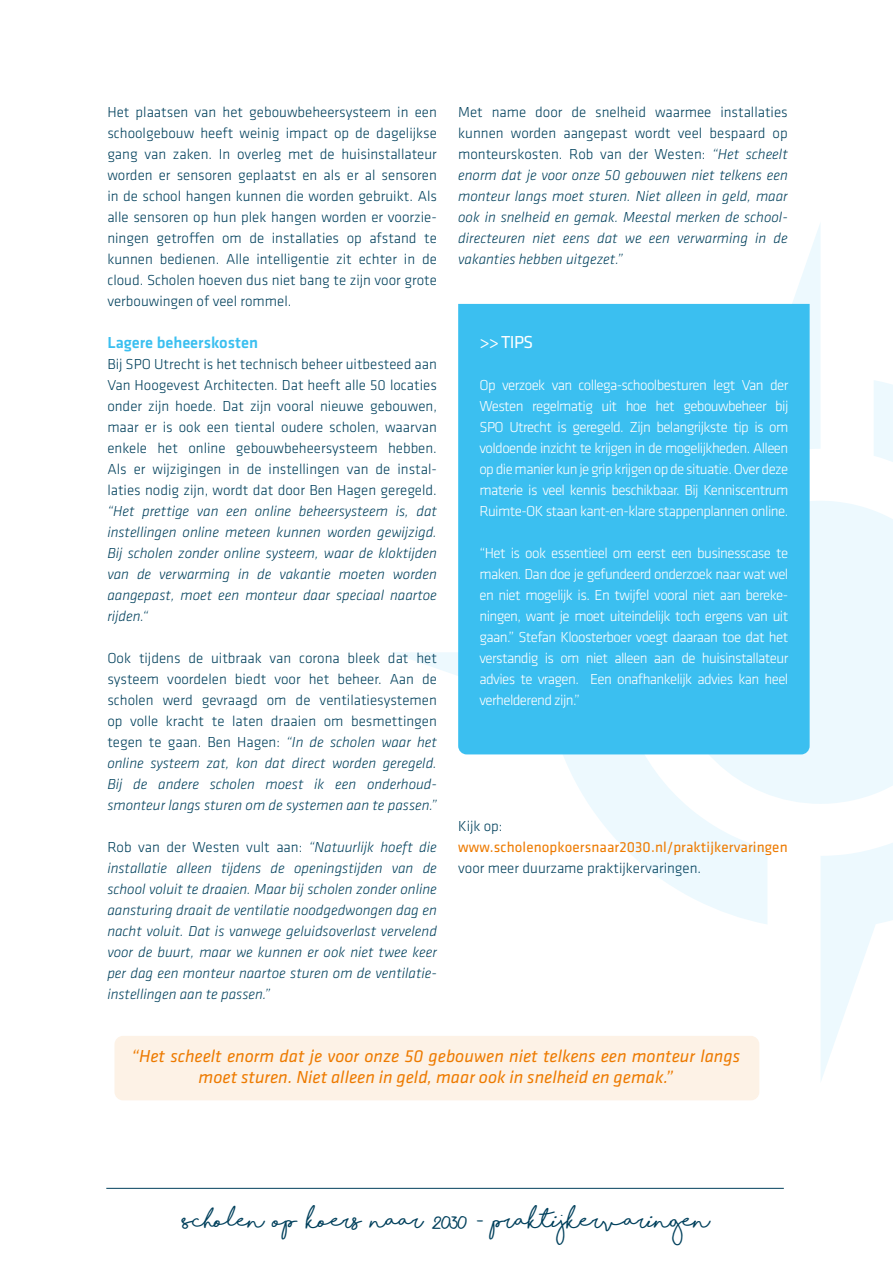
<style>
.page{position:relative;width:893px;height:1263px;background:#fff}
.page>*{position:absolute;margin:0;border:0;box-sizing:border-box;transform-origin:0 0}
.t1{font:700 19.5px "Shorelines Script";color:#00405c}
.accenten{font:italic 18px/21px "Klavika";color:#ed7a00;text-align:center}
.main{font:18px "Klavika";color:#fff}
.main-2{font:500 16.5px "Klavika";color:#3bbff0}
.main-3{font:300 15px/21px "Klavika";color:#00405c;text-align:justify}
.main-4{font:italic 300 15px/21px "Klavika";color:#00405c;text-align:justify}
.main-5{font:300 15px/21px "Klavika";letter-spacing:-.04em;color:#fff;text-align:justify}
.main-6{font:15px/21px "Klavika";letter-spacing:.01em;color:#ed7a00}
.s1{font-style:italic}
.s2{font-style:normal}
.s3{font-weight:300;color:#00405c}
</style>
<div class="page">
<svg style="left:548px;top:223px;width:273px;height:226px"></svg>
<svg style="left:391px;top:652px;width:376px;height:272px"></svg>
<svg style="left:821px;top:843px;width:72px;height:237px"></svg>
<div style="left:874px;top:380px;width:19px;height:82px;background:#edf9fe"></div>
<svg style="left:669px;top:501px;width:224px;height:303px;background:#eff9fe"></svg>
<hr style="left:106px;top:1188px;width:678px;height:1px;background:#00405c">
<div style="left:458px;top:304px;width:352px;height:450px;background:#3bbff0"></div>
<div style="left:114px;top:1036px;width:645px;height:64px;background:#fdf2e6;border-radius:9px"></div>
<p class="main-3" style="left:107px;top:101px;width:331px">Het plaatsen van het gebouwbeheersysteem in een schoolgebouw heeft weinig impact op de dagelijkse gang van zaken. In overleg met de huisinstallateur worden er sensoren geplaatst en als er al sensoren in de school hangen kunnen die worden gebruikt. Als alle sensoren op hun plek hangen worden er voorzie&shy;ningen getroffen om de installaties op afstand te kunnen bedienen. Alle intelligentie zit echter in de cloud. Scholen hoeven dus niet bang te zijn voor grote verbouwingen of veel rommel.</p>
<p class="main-2" style="left:107px;top:331px;width:152px">Lagere beheerskosten</p>
<p class="main-3" style="left:107px;top:353px;width:331px">Bij SPO Utrecht is het technisch beheer uitbesteed aan Van Hoogevest Architecten. Dat heeft alle 50 locaties onder zijn hoede. Dat zijn vooral nieuwe gebouwen, maar er is ook een tiental oudere scholen, waarvan enkele het online gebouwbeheersysteem hebben.<br>Als er wijzigingen in de instellingen van de instal&shy;laties nodig zijn, wordt dat door Ben Hagen geregeld. <span class="s1">“Het prettige van een online beheersysteem is, dat instellingen online meteen kunnen worden gewijzigd.<br>Bij scholen zonder online systeem, waar de kloktijden van de verwarming in de vakantie moeten worden aangepast, moet een monteur daar speciaal naartoe rijden.“</span></p>
<p class="main-3" style="left:107px;top:647px;width:331px">Ook tijdens de uitbraak van corona bleek dat het systeem voordelen biedt voor het beheer. Aan de scholen werd gevraagd om de ventilatiesystemen op volle kracht te laten draaien om besmettingen tegen te gaan. Ben Hagen: <span class="s1">“In de scholen waar het online systeem zat, kon dat direct worden geregeld.<br>Bij de andere scholen moest ik een onderhoud&shy;smonteur langs sturen om de systemen aan te passen.”</span></p>
<p class="main-4" style="left:107px;top:836px;width:331px"><span class="s2">Rob van der Westen vult aan:</span> “Natuurlijk hoeft die installatie alleen tijdens de openingstijden van de school voluit te draaien. Maar bij scholen zonder online aansturing draait de ventilatie noodgedwongen dag en nacht voluit. Dat is vanwege geluidsoverlast vervelend voor de buurt, maar we kunnen er ook niet twee keer per dag een monteur naartoe sturen om de ventilatie&shy;instellingen aan te passen.”</p>
<p class="main-4" style="left:458px;top:101px;width:331px"><span class="s2">Met name door de snelheid waarmee installaties kunnen worden aangepast wordt veel bespaard op monteurskosten. Rob van der Westen:</span> “Het scheelt enorm dat je voor onze 50 gebouwen niet telkens een monteur langs moet sturen. Niet alleen in geld, maar ook in snelheid en gemak. Meestal merken de school&shy;directeuren niet eens dat we een verwarming in de vakanties hebben uitgezet.”</p>
<p class="main" style="left:479px;top:330px;width:55px">&gt;&gt; TIPS</p>
<p class="main-5" style="left:479px;top:374px;width:310px">Op verzoek van collega-schoolbesturen legt Van der Westen regelmatig uit hoe het gebouwbeheer bij SPO Utrecht is geregeld. Zijn belangrijkste tip is om voldoende inzicht te krijgen in de mogelijkheden. Alleen op die manier kun je grip krijgen op de situatie. Over deze materie is veel kennis beschikbaar. Bij Kenniscentrum Ruimte-OK staan kant-en-klare stappenplannen online.</p>
<p class="main-5" style="left:479px;top:542px;width:310px">“Het is ook essentieel om eerst een businesscase te maken. Dan doe je gefundeerd onderzoek naar wat wel en niet mogelijk is. En twijfel vooral niet aan bereke&shy;ningen, want je moet uiteindelijk toch ergens van uit gaan.” Stefan Kloosterboer voegt daaraan toe dat het verstandig is om niet alleen aan de huisinstallateur advies te vragen. Een onafhankelijk advies kan heel verhelderend zijn.”</p>
<p class="main-3" style="left:458px;top:815px;width:46px">Kijk op:</p>
<p class="main-6" style="left:458px;top:836px;width:331px">www.scholenopkoersnaar2030.nl/praktijkervaringen <span class="s3">voor meer duurzame praktijkervaringen.</span></p>
<p class="accenten" style="left:131px;top:1045px;width:610px">“Het scheelt enorm dat je voor onze 50 gebouwen niet telkens een monteur langs moet sturen. Niet alleen in geld, maar ook in snelheid en gemak.”</p>
<h1 class="t1" style="left:183px;top:1213px;width:529px">Scholen op koers naar 2030 - praktijkervaringen</h1>
</div>
